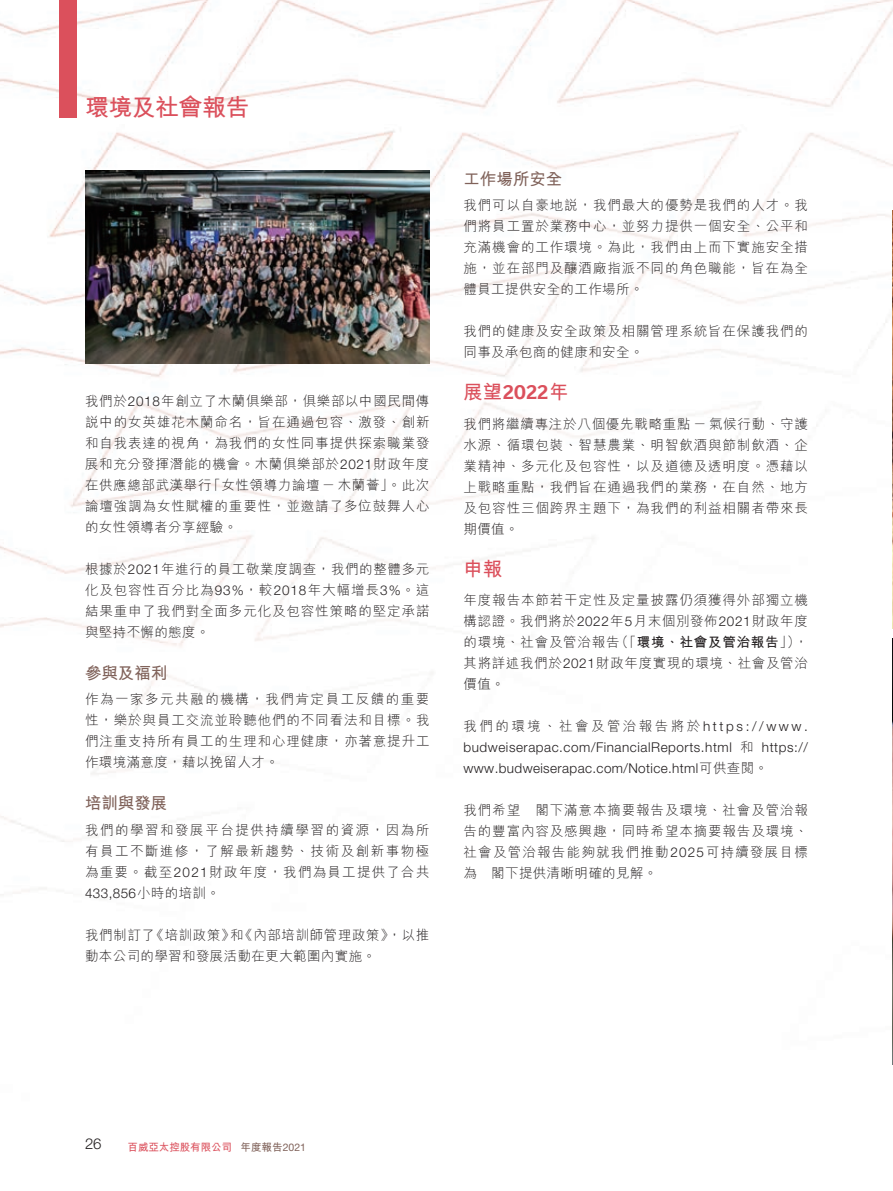
<style>
.page{position:relative;width:893px;height:1191px;background:#fff}
.page>*{position:absolute;margin:0;border:0;box-sizing:border-box;transform-origin:0 0}
.t1{font:700 24px "M Hei HK";letter-spacing:-.025em;color:#db505c}
.t2{font:19.5px "AB In Bev Headlines";color:#db505c}
.t3{font:700 19.5px "M Hei HK";color:#db505c}
.t4{font:700 16.5px "M Hei HK";color:#80625a}
.t5{font:300 15px "Helvetica Neue LT Std";color:#231f20}
.t6{font:300 13.5px/21px "M Hei HK";letter-spacing:.065em;color:#231f20;text-align:justify}
.t7{font:300 13.5px/21px "Helvetica Neue LT Std";letter-spacing:.04em;color:#231f20}
.t8{font:300 13.5px/21px "M Hei HK";letter-spacing:.03em;color:#231f20}
.t9{font:300 13.5px "M Hei HK";letter-spacing:.18em;color:#231f20}
.t10{font:700 10.5px "M Hei HK";letter-spacing:-.005em;color:#db505c}
.s1{font-family:"Helvetica Neue LT Std"}
.s2{font-family:"M Hei HK"}
.s3{font-family:"M Hei HK";font-weight:700}
.s4{font-weight:700}
.s5{color:#80625a}
.s6{font-family:"Helvetica Neue LT Std";font-weight:400;color:#80625a}
</style>
<div class="page">
<img style="left:0;top:0;width:893px;height:1065px">
<div style="left:60px;top:0;width:17px;height:118px;background:#db505c"></div>
<img style="left:892px;top:210px;width:1px;height:418px">
<img style="left:892px;top:638px;width:1px;height:426px">
<img style="left:85px;top:170px;width:344px;height:194px">
<h1 class="t1" style="left:85px;top:90px;width:166px">環境及社會報告</h1>
<p class="t6" style="left:85px;top:390px;width:346px">我們於<span class="s1">2018</span>年創立了木蘭俱樂部，俱樂部以中國民間傳說中的女英雄花木蘭命名，旨在通過包容、激發、創新和自我表達的視角，為我們的女性同事提供探索職業發展和充分發揮潛能的機會。木蘭俱樂部於<span class="s1">2021</span>財政年度在供應總部武漢舉行「女性領導力論壇－木蘭薈」。此次論壇強調為女性賦權的重要性，並邀請了多位鼓舞人心的女性領導者分享經驗。</p>
<p class="t6" style="left:85px;top:558px;width:346px">根據於<span class="s1">2021</span>年進行的員工敬業度調查，我們的整體多元化及包容性百分比為<span class="s1">93%</span>，較<span class="s1">2018</span>年大幅增長<span class="s1">3%</span>。這結果重申了我們對全面多元化及包容性策略的堅定承諾與堅持不懈的態度。</p>
<p class="t4" style="left:85px;top:661px;width:84px">參與及福利</p>
<p class="t6" style="left:85px;top:688px;width:346px">作為一家多元共融的機構，我們肯定員工反饋的重要性，樂於與員工交流並聆聽他們的不同看法和目標。我們注重支持所有員工的生理和心理健康，亦著意提升工作環境滿意度，藉以挽留人才。</p>
<p class="t4" style="left:85px;top:791px;width:84px">培訓與發展</p>
<p class="t6" style="left:85px;top:819px;width:346px">我們的學習和發展平台提供持續學習的資源，因為所有員工不斷進修，了解最新趨勢、技術及創新事物極為重要。截至<span class="s1">2021</span>財政年度，我們為員工提供了合共</p>
<p class="t7" style="left:85px;top:882px;width:136px">433,856<span class="s2">小時的培訓。</span></p>
<p class="t8" style="left:85px;top:924px;width:346px">我們制訂了《培訓政策》和《內部培訓師管理政策》，以推動本公司的學習和發展活動在更大範圍內實施。</p>
<p class="t4" style="left:463px;top:167px;width:100px">工作場所安全</p>
<p class="t6" style="left:463px;top:194px;width:346px">我們可以自豪地說，我們最大的優勢是我們的人才。我們將員工置於業務中心，並努力提供一個安全、公平和充滿機會的工作環境。為此，我們由上而下實施安全措施，並在部門及釀酒廠指派不同的角色職能，旨在為全體員工提供安全的工作場所。</p>
<p class="t6" style="left:463px;top:320px;width:346px">我們的健康及安全政策及相關管理系統旨在保護我們的同事及承包商的健康和安全。</p>
<h2 class="t2" style="left:463px;top:380px;width:106px"><span class="s3">展望</span>2022<span class="s3">年</span></h2>
<p class="t6" style="left:463px;top:413px;width:346px">我們將繼續專注於八個優先戰略重點－氣候行動、守護水源、循環包裝、智慧農業、明智飲酒與節制飲酒、企業精神、多元化及包容性，以及道德及透明度。憑藉以上戰略重點，我們旨在通過我們的業務，在自然、地方及包容性三個跨界主題下，為我們的利益相關者帶來長期價值。</p>
<h2 class="t3" style="left:463px;top:554px;width:40px">申報</h2>
<p class="t6" style="left:463px;top:589px;width:346px">年度報告本節若干定性及定量披露仍須獲得外部獨立機構認證。我們將於<span class="s1">2022</span>年<span class="s1">5</span>月末個別發佈<span class="s1">2021</span>財政年度的環境、社會及管治報告（「<span class="s4">環境、社會及管治報告</span>」），其將詳述我們於<span class="s1">2021</span>財政年度實現的環境、社會及管治價值。</p>
<p class="t9" style="left:463px;top:719px;width:346px">我們的環境、社會及管治報告將於<span class="s1">https://www.</span></p>
<p class="t7" style="left:463px;top:737px;width:346px">budweiserapac.com/FinancialReports.html <span class="s2">和</span> https:// www.budweiserapac.com/Notice.html<span class="s2">可供查閱。</span></p>
<p class="t6" style="left:463px;top:799px;width:346px">我們希望 閣下滿意本摘要報告及環境、社會及管治報告的豐富內容及感興趣，同時希望本摘要報告及環境、社會及管治報告能夠就我們推動<span class="s1">2025</span>可持續發展目標為 閣下提供清晰明確的見解。</p>
<p class="t5" style="left:85px;top:1135px;width:18px">26</p>
<p class="t10" style="left:128px;top:1139px;width:180px">百威亞太控股有限公司 <span class="s5">年度報告</span><span class="s6">2021</span></p>
</div>
